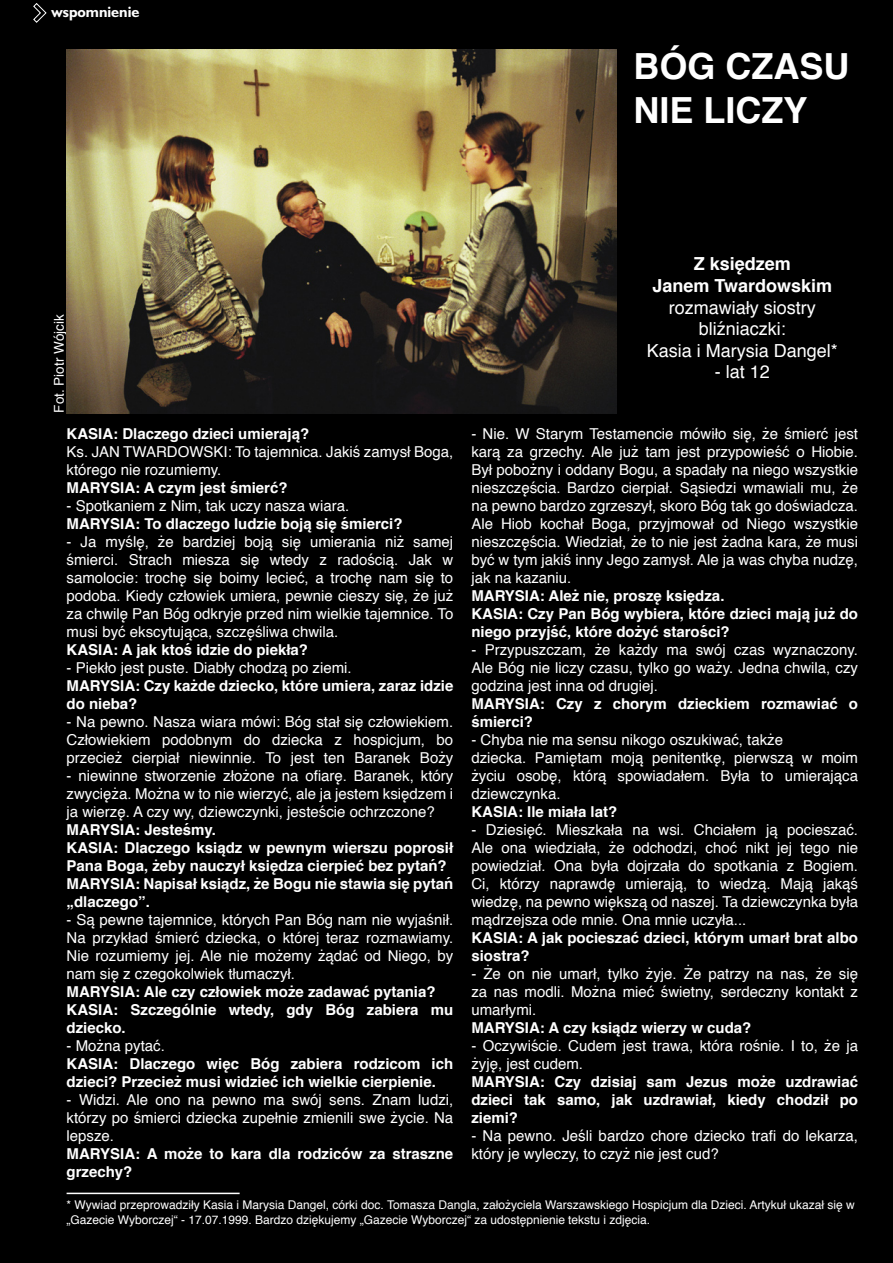
<style>
.page{position:relative;width:893px;height:1263px;background:#000}
.page>*{position:absolute;margin:0;border:0;box-sizing:border-box;transform-origin:0 0}
.t1{font:700 36px/43.2px "Helvetica";color:#fff}
.t2{font:18px/21.6px "Helvetica";color:#fff;text-align:center}
.t3{font:700 18px/21.6px "Helvetica";color:#fff;text-align:center}
.t4{font:15px/18px "Helvetica";color:#fff;text-align:justify}
.t5{font:700 15px/18px "Helvetica";color:#fff}
.t6{font:700 15px "Humanist 521 PL";color:#fff}
.t7{font:13.5px "Helvetica";color:#fff}
.t8{font:12px/14.4px "Helvetica";color:#fff}
</style>
<div class="page">
<svg style="left:34px;top:3px;width:12px;height:19px"></svg>
<hr style="left:67px;top:1192px;width:173px;height:2px;background:#fff">
<img style="left:67px;top:49px;width:549px;height:364px">
<p class="t6" style="left:51px;top:3px;width:90px">wspomnienie</p>
<h1 class="t1" style="left:633px;top:47px;width:217px">BÓG CZASU<br>NIE LICZY</h1>
<p class="t7" style="left:50px;top:412px;width:100px;rotate:-90deg">Fot. Piotr Wójcik</p>
<p class="t5" style="left:67px;top:426px;width:244px">KASIA: Dlaczego dzieci umierają?</p>
<p class="t4" style="left:67px;top:444px;width:388px">Ks. JAN TWARDOWSKI: To tajemnica. Jakiś zamysł Boga, którego nie rozumiemy.</p>
<p class="t5" style="left:67px;top:480px;width:222px">MARYSIA: A czym jest śmierć?</p>
<p class="t4" style="left:67px;top:498px;width:284px">- Spotkaniem z Nim, tak uczy nasza wiara.</p>
<p class="t5" style="left:67px;top:516px;width:337px">MARYSIA: To dlaczego ludzie boją się śmierci?</p>
<p class="t4" style="left:67px;top:534px;width:388px">- Ja myślę, że bardziej boją się umierania niż samej śmierci. Strach miesza się wtedy z radością. Jak w samolocie: trochę się boimy lecieć, a trochę nam się to podoba. Kiedy człowiek umiera, pewnie cieszy się, że już za chwilę Pan Bóg odkryje przed nim wielkie tajemnice. To musi być ekscytująca, szczęśliwa chwila.</p>
<p class="t5" style="left:67px;top:642px;width:243px">KASIA: A jak ktoś idzie do piekła?</p>
<p class="t4" style="left:67px;top:660px;width:287px">- Piekło jest puste. Diabły chodzą po ziemi.</p>
<p class="t5" style="left:67px;top:678px;width:388px">MARYSIA: Czy każde dziecko, które umiera, zaraz idzie do nieba?</p>
<p class="t4" style="left:67px;top:714px;width:388px">- Na pewno. Nasza wiara mówi: Bóg stał się człowiekiem.<br>Człowiekiem podobnym do dziecka z hospicjum, bo przecież cierpiał niewinnie. To jest ten Baranek Boży</p>
<p class="t4" style="left:67px;top:768px;width:388px">- niewinne stworzenie złożone na ofiarę. Baranek, który zwycięża. Można w to nie wierzyć, ale ja jestem księdzem i ja wierzę. A czy wy, dziewczynki, jesteście ochrzczone?</p>
<p class="t5" style="left:67px;top:822px;width:388px">MARYSIA: Jesteśmy.<br>KASIA: Dlaczego ksiądz w pewnym wierszu poprosił Pana Boga, żeby nauczył księdza cierpieć bez pytań?<br>MARYSIA: Napisał ksiądz, że Bogu nie stawia się pytań „dlaczego”.</p>
<p class="t4" style="left:67px;top:912px;width:388px">- Są pewne tajemnice, których Pan Bóg nam nie wyjaśnił.<br>Na przykład śmierć dziecka, o której teraz rozmawiamy.<br>Nie rozumiemy jej. Ale nie możemy żądać od Niego, by nam się z czegokolwiek tłumaczył.</p>
<p class="t5" style="left:67px;top:984px;width:388px">MARYSIA: Ale czy człowiek może zadawać pytania?<br>KASIA: Szczególnie wtedy, gdy Bóg zabiera mu dziecko.</p>
<p class="t4" style="left:67px;top:1038px;width:100px">- Można pytać.</p>
<p class="t5" style="left:67px;top:1056px;width:388px">KASIA: Dlaczego więc Bóg zabiera rodzicom ich dzieci? Przecież musi widzieć ich wielkie cierpienie.</p>
<p class="t4" style="left:67px;top:1092px;width:388px">- Widzi. Ale ono na pewno ma swój sens. Znam ludzi, którzy po śmierci dziecka zupełnie zmienili swe życie. Na lepsze.</p>
<p class="t5" style="left:67px;top:1146px;width:388px">MARYSIA: A może to kara dla rodziców za straszne grzechy?</p>
<p class="t3" style="left:652px;top:254px;width:181px">Z księdzem<br>Janem Twardowskim</p>
<p class="t2" style="left:647px;top:298px;width:193px">rozmawiały siostry bliźniaczki:<br>Kasia i Marysia Dangel*</p>
<p class="t2" style="left:715px;top:362px;width:57px">- lat 12</p>
<p class="t4" style="left:471px;top:426px;width:388px">- Nie. W Starym Testamencie mówiło się, że śmierć jest karą za grzechy. Ale już tam jest przypowieść o Hiobie.<br>Był pobożny i oddany Bogu, a spadały na niego wszystkie nieszczęścia. Bardzo cierpiał. Sąsiedzi wmawiali mu, że na pewno bardzo zgrzeszył, skoro Bóg tak go doświadcza.<br>Ale Hiob kochał Boga, przyjmował od Niego wszystkie nieszczęścia. Wiedział, że to nie jest żadna kara, że musi być w tym jakiś inny Jego zamysł. Ale ja was chyba nudzę, jak na kazaniu.</p>
<p class="t5" style="left:471px;top:588px;width:388px">MARYSIA: Ależ nie, proszę księdza.<br>KASIA: Czy Pan Bóg wybiera, które dzieci mają już do niego przyjść, które dożyć starości?</p>
<p class="t4" style="left:471px;top:642px;width:388px">- Przypuszczam, że każdy ma swój czas wyznaczony.<br>Ale Bóg nie liczy czasu, tylko go waży. Jedna chwila, czy godzina jest inna od drugiej.</p>
<p class="t5" style="left:471px;top:696px;width:388px">MARYSIA: Czy z chorym dzieckiem rozmawiać o śmierci?</p>
<p class="t4" style="left:471px;top:732px;width:388px;text-align:left">- Chyba nie ma sensu nikogo oszukiwać, także<br>dziecka. Pamiętam moją penitentkę, pierwszą w moim życiu osobę, którą spowiadałem. Była to umierająca dziewczynka.</p>
<p class="t5" style="left:471px;top:804px;width:147px">KASIA: Ile miała lat?</p>
<p class="t4" style="left:471px;top:822px;width:388px">- Dziesięć. Mieszkała na wsi. Chciałem ją pocieszać.<br>Ale ona wiedziała, że odchodzi, choć nikt jej tego nie powiedział. Ona była dojrzała do spotkania z Bogiem.<br>Ci, którzy naprawdę umierają, to wiedzą. Mają jakąś wiedzę, na pewno większą od naszej. Ta dziewczynka była mądrzejsza ode mnie. Ona mnie uczyła...</p>
<p class="t5" style="left:471px;top:930px;width:388px">KASIA: A jak pocieszać dzieci, którym umarł brat albo siostra?</p>
<p class="t4" style="left:471px;top:966px;width:388px">- Że on nie umarł, tylko żyje. Że patrzy na nas, że się za nas modli. Można mieć świetny, serdeczny kontakt z umarłymi.</p>
<p class="t5" style="left:471px;top:1020px;width:282px">MARYSIA: A czy ksiądz wierzy w cuda?</p>
<p class="t4" style="left:471px;top:1038px;width:388px">- Oczywiście. Cudem jest trawa, która rośnie. I to, że ja żyję, jest cudem.</p>
<p class="t5" style="left:471px;top:1074px;width:388px;text-align:justify">MARYSIA: Czy dzisiaj sam Jezus może uzdrawiać dzieci tak samo, jak uzdrawiał, kiedy chodził po ziemi?</p>
<p class="t4" style="left:471px;top:1128px;width:388px">- Na pewno. Jeśli bardzo chore dziecko trafi do lekarza, który je wyleczy, to czyż nie jest cud?</p>
<p class="t8" style="left:67px;top:1199px;width:790px">* Wywiad przeprowadziły Kasia i Marysia Dangel, córki doc. Tomasza Dangla, założyciela Warszawskiego Hospicjum dla Dzieci. Artykuł ukazał się w „Gazecie Wyborczej“ - 17.07.1999. Bardzo dziękujemy „Gazecie Wyborczej“ za udostępnienie tekstu i zdjęcia.</p>
</div>
